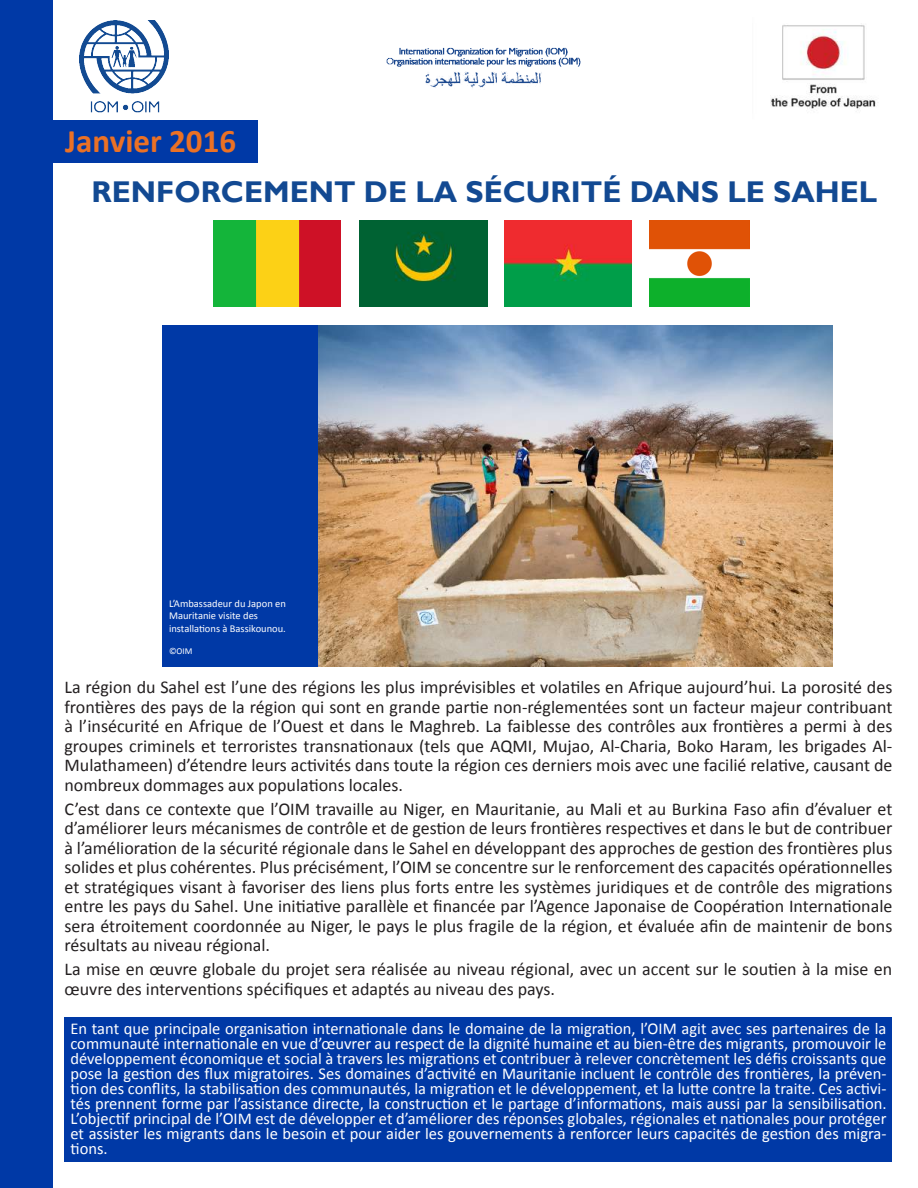
<style>
.page{position:relative;width:918px;height:1188px;background:#fff}
.page>*{position:absolute;margin:0;border:0;box-sizing:border-box;transform-origin:0 0}
.t1{font:700 33px "Calibri";color:#eb7125}
.t2{font:700 30px "Gill Sans";color:#124992}
.t3{font:18px/19.5px "Calibri";color:#231f20;text-align:justify}
.t4{font:16.5px/15px "Calibri";color:#fff;text-align:justify}
.t5{font:10.5px/12.6px "Calibri";color:#fff}
.t6{font:9px "Calibri";color:#fff}
</style>
<div class="page">
<img style="left:387px;top:47px;width:194px;height:41px">
<img style="left:770px;top:25px;width:106px;height:84px">
<img style="left:79px;top:20px;width:90px;height:93px">
<img style="left:318px;top:325px;width:515px;height:341px">
<div style="left:162px;top:325px;width:156px;height:341px;background:#0039a6"></div>
<img style="left:214px;top:221px;width:127px;height:85px">
<img style="left:359px;top:221px;width:128px;height:85px">
<img style="left:650px;top:221px;width:99px;height:85px">
<img style="left:504px;top:221px;width:127px;height:85px">
<div style="left:50px;top:120px;width:208px;height:42px;background:#0039a6"></div>
<div style="left:0;top:1px;width:52px;height:1187px;background:#0039a6"></div>
<div style="left:64px;top:1017px;width:828px;height:145px;background:#0039a6"></div>
<h1 class="t1" style="left:65px;top:120px;width:172px">Janvier 2016</h1>
<h2 class="t2" style="left:92px;top:174px;width:787px">RENFORCEMENT DE LA SÉCURITÉ DANS LE SAHEL</h2>
<p class="t5" style="left:169px;top:597px;width:118px">L’Ambassadeur du Japon en<br>Mauritanie visite des installations à Bassikounou.</p>
<p class="t6" style="left:169px;top:645px;width:25px">©OIM</p>
<p class="t3" style="left:64px;top:677px;width:829px">La région du Sahel est l’une des régions les plus imprévisibles et volatiles en Afrique aujourd’hui. La porosité des frontières des pays de la région qui sont en grande partie non-réglementées sont un facteur majeur contribuant à l’insécurité en Afrique de l’Ouest et dans le Maghreb. La faiblesse des contrôles aux frontières a permi à des groupes criminels et terroristes transnationaux (tels que AQMI, Mujao, Al-Charia, Boko Haram, les brigades Al-Mulathameen) d’étendre leurs activités dans toute la région ces derniers mois avec une facilié relative, causant de nombreux dommages aux populations locales.</p>
<p class="t3" style="left:64px;top:799px;width:829px">C’est dans ce contexte que l’OIM travaille au Niger, en Mauritanie, au Mali et au Burkina Faso afin d’évaluer et d’améliorer leurs mécanismes de contrôle et de gestion de leurs frontières respectives et dans le but de contribuer à l’amélioration de la sécurité régionale dans le Sahel en développant des approches de gestion des frontières plus solides et plus cohérentes. Plus précisément, l’OIM se concentre sur le renforcement des capacités opérationnelles et stratégiques visant à favoriser des liens plus forts entre les systèmes juridiques et de contrôle des migrations entre les pays du Sahel. Une initiative parallèle et financée par l’Agence Japonaise de Coopération Internationale sera étroitement coordonnée au Niger, le pays le plus fragile de la région, et évaluée afin de maintenir de bons résultats au niveau régional.</p>
<p class="t3" style="left:64px;top:959px;width:829px">La mise en œuvre globale du projet sera réalisée au niveau régional, avec un accent sur le soutien à la mise en œuvre des interventions spécifiques et adaptés au niveau des pays.</p>
<p class="t4" style="left:70px;top:1021px;width:818px">En tant que principale organisation internationale dans le domaine de la migration, l’OIM agit avec ses partenaires de la communauté internationale en vue d’œuvrer au respect de la dignité humaine et au bien-être des migrants, promouvoir le développement économique et social à travers les migrations et contribuer à relever concrètement les défis croissants que pose la gestion des flux migratoires. Ses domaines d’activité en Mauritanie incluent le contrôle des frontières, la préven&shy;tion des conflits, la stabilisation des communautés, la migration et le développement, et la lutte contre la traite. Ces activi&shy;tés prennent forme par l’assistance directe, la construction et le partage d’informations, mais aussi par la sensibilisation.<br>L’objectif principal de l’OIM est de développer et d’améliorer des réponses globales, régionales et nationales pour protéger et assister les migrants dans le besoin et pour aider les gouvernements à renforcer leurs capacités de gestion des migra&shy;tions.</p>
</div>
